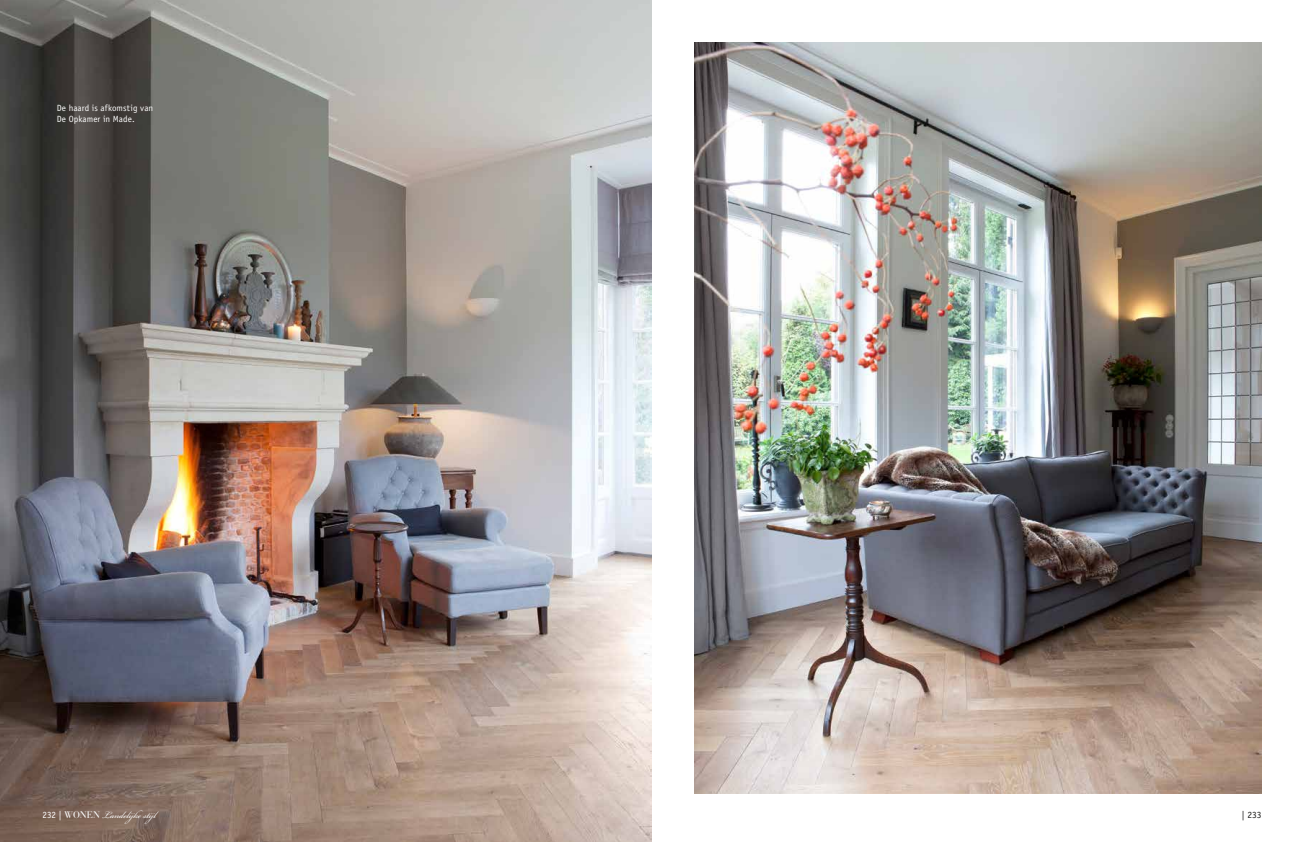
<style>
.page{position:relative;width:1304px;height:842px;background:#fff}
.page>*{position:absolute;margin:0;border:0;box-sizing:border-box;transform-origin:0 0}
.t1{font:15px "Bickham Script Pro";color:#fff;scale:.95 1}
.t2{font:9.5px "Officina Sans Std";color:#1a1a18;scale:.95 1}
.t3{font:9px/11px "Officina Sans Std";letter-spacing:.01em;color:#fff}
.s1{font-family:"Officina Sans Std";font-size:9.5px}
.s2{font-family:"Bauer Bodoni";font-size:9.5px}
</style>
<div class="page">
<img style="left:694px;top:43px;width:567px;height:751px">
<img style="left:0;top:0;width:652px;height:842px">
<p class="t3" style="left:57px;top:103px;width:98px">De haard is afkomstig van<br>De Opkamer in Made.</p>
<h1 class="t1" style="left:43px;top:804px;width:127px"><span class="s1">232 |</span> <span class="s2">WONEN</span> Landelijke stijl</h1>
<p class="t2" style="left:1242px;top:809px;width:22px">| 233</p>
</div>
